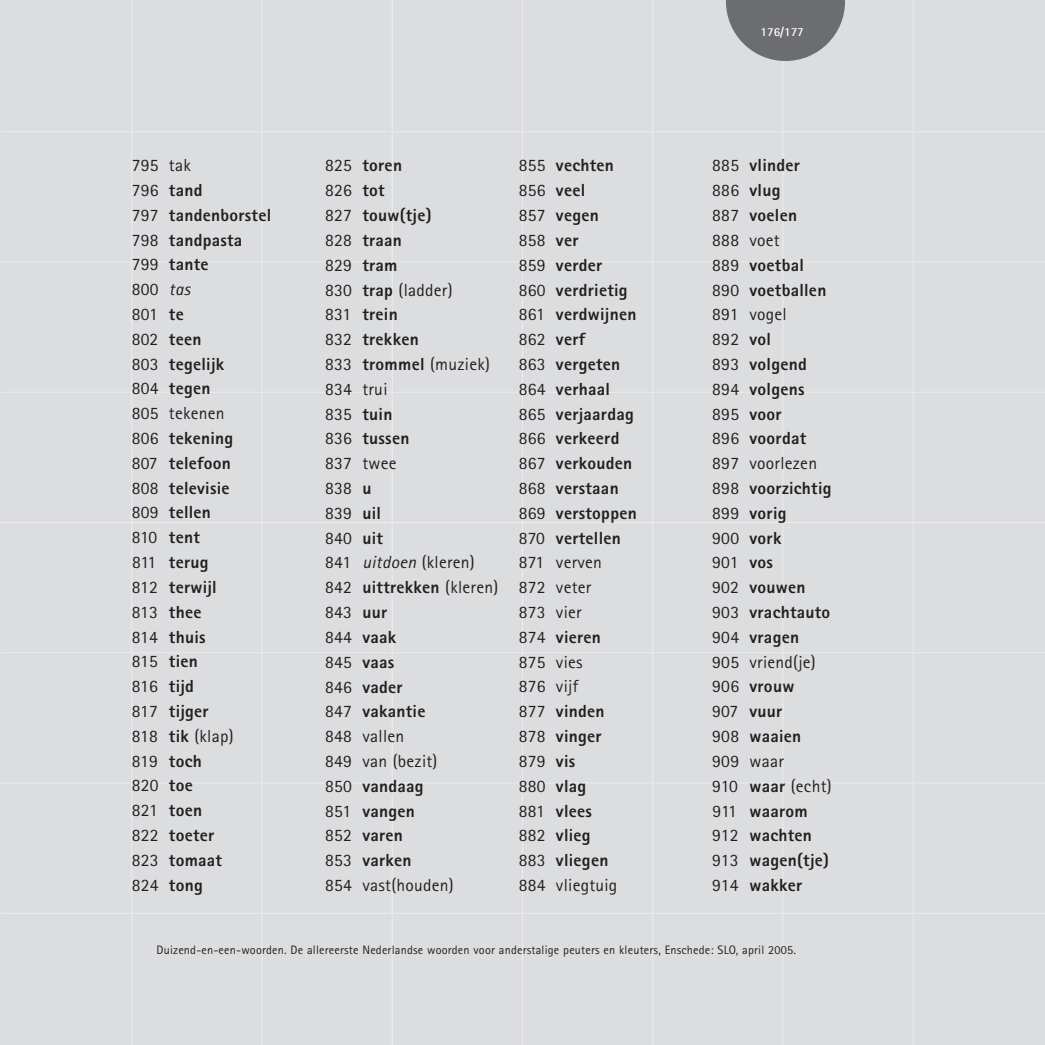
<style>
.page{position:relative;width:1045px;height:1045px;background:#dcdddf}
.page>*{position:absolute;margin:0;border:0;box-sizing:border-box;transform-origin:0 0}
.t1{font:800 17.5px/24.8px "Rotis Sans Serif";letter-spacing:.015em;color:#231f20}
.t2{font:17.5px/24.8px "Rotis Sans Serif";letter-spacing:.015em;color:#231f20}
.t3{font:12.25px "Rotis Sans Serif";letter-spacing:.015em;color:#231f20}
.t4{font:700 12.25px "Rotis Sans Serif";color:#fff}
.s1{font-weight:400}
.s2{font-weight:400;font-style:italic}
.s3{font-weight:800}
.s4{font-style:italic}
</style>
<div class="page">
<hr style="left:131px;top:0;width:1px;height:1045px;background:#ececee">
<hr style="left:261px;top:0;width:1px;height:1045px;background:#ececee">
<hr style="left:392px;top:0;width:1px;height:1045px;background:#ececee">
<hr style="left:522px;top:0;width:1px;height:1045px;background:#ececee">
<hr style="left:652px;top:0;width:1px;height:1045px;background:#ececee">
<hr style="left:782px;top:0;width:1px;height:1045px;background:#ececee">
<hr style="left:913px;top:0;width:1px;height:1045px;background:#ececee">
<hr style="left:1px;top:131px;width:1044px;height:1px;background:#ececee">
<hr style="left:1px;top:261px;width:1044px;height:1px;background:#ececee">
<hr style="left:1px;top:392px;width:1044px;height:1px;background:#ececee">
<hr style="left:1px;top:522px;width:1044px;height:1px;background:#ececee">
<hr style="left:1px;top:652px;width:1044px;height:1px;background:#ececee">
<hr style="left:1px;top:782px;width:1044px;height:1px;background:#ececee">
<hr style="left:1px;top:913px;width:1044px;height:1px;background:#ececee">
<svg style="left:726px;top:0;width:119px;height:61px"></svg>
<p class="t4" style="left:760px;top:24px;width:45px">176/177</p>
<p class="t1" style="left:132px;top:152px;width:141px"><span class="s1">795 tak<br>796</span> tand<br><span class="s1">797</span> tandenborstel<br><span class="s1">798</span> tandpasta<br><span class="s1">799</span> tante<br><span class="s1">800</span> <span class="s2">tas<br></span><span class="s1">801</span> te<br><span class="s1">802</span> teen<br><span class="s1">803</span> tegelijk<br><span class="s1">804</span> tegen<br><span class="s1">805 tekenen<br>806</span> tekening<br><span class="s1">807</span> telefoon<br><span class="s1">808</span> televisie<br><span class="s1">809</span> tellen<br><span class="s1">810</span> tent<br><span class="s1">811</span> terug<br><span class="s1">812</span> terwijl<br><span class="s1">813</span> thee<br><span class="s1">814</span> thuis<br><span class="s1">815</span> tien<br><span class="s1">816</span> tijd<br><span class="s1">817</span> tijger<br><span class="s1">818</span> tik <span class="s1">(klap)<br>819</span> toch<br><span class="s1">820</span> toe<br><span class="s1">821</span> toen<br><span class="s1">822</span> toeter<br><span class="s1">823</span> tomaat<br><span class="s1">824</span> tong</p>
<p class="t2" style="left:325px;top:153px;width:174px">825 <span class="s3">toren<br></span>826 <span class="s3">tot<br></span>827 <span class="s3">touw(tje)<br></span>828 <span class="s3">traan<br></span>829 <span class="s3">tram<br></span>830 <span class="s3">trap</span> (ladder)<br>831 <span class="s3">trein<br></span>832 <span class="s3">trekken<br></span>833 <span class="s3">trommel</span> (muziek)<br>834 trui<br>835 <span class="s3">tuin<br></span>836 <span class="s3">tussen<br></span>837 twee<br>838 <span class="s3">u<br></span>839 <span class="s3">uil<br></span>840 <span class="s3">uit<br></span>841 <span class="s4">uitdoen</span> (kleren)<br>842 <span class="s3">uittrekken</span> (kleren)<br>843 <span class="s3">uur<br></span>844 <span class="s3">vaak<br></span>845 <span class="s3">vaas<br></span>846 <span class="s3">vader<br></span>847 <span class="s3">vakantie<br></span>848 vallen<br>849 van (bezit)<br>850 <span class="s3">vandaag<br></span>851 <span class="s3">vangen<br></span>852 <span class="s3">varen<br></span>853 <span class="s3">varken<br></span>854 vast(houden)</p>
<p class="t1" style="left:519px;top:153px;width:119px"><span class="s1">855</span> vechten<br><span class="s1">856</span> veel<br><span class="s1">857</span> vegen<br><span class="s1">858</span> ver<br><span class="s1">859</span> verder<br><span class="s1">860</span> verdrietig<br><span class="s1">861</span> verdwijnen<br><span class="s1">862</span> verf<br><span class="s1">863</span> vergeten<br><span class="s1">864</span> verhaal<br><span class="s1">865</span> verjaardag<br><span class="s1">866</span> verkeerd<br><span class="s1">867</span> verkouden<br><span class="s1">868</span> verstaan<br><span class="s1">869</span> verstoppen<br><span class="s1">870</span> vertellen<br><span class="s1">871 verven<br>872 veter<br>873 vier<br>874</span> vieren<br><span class="s1">875 vies<br>876 vijf<br>877</span> vinden<br><span class="s1">878</span> vinger<br><span class="s1">879</span> vis<br><span class="s1">880</span> vlag<br><span class="s1">881</span> vlees<br><span class="s1">882</span> vlieg<br><span class="s1">883</span> vliegen<br><span class="s1">884 vliegtuig</span></p>
<p class="t1" style="left:712px;top:153px;width:121px"><span class="s1">885</span> vlinder<br><span class="s1">886</span> vlug<br><span class="s1">887</span> voelen<br><span class="s1">888 voet<br>889</span> voetbal<br><span class="s1">890</span> voetballen<br><span class="s1">891 vogel<br>892</span> vol<br><span class="s1">893</span> volgend<br><span class="s1">894</span> volgens<br><span class="s1">895</span> voor<br><span class="s1">896</span> voordat<br><span class="s1">897 voorlezen<br>898</span> voorzichtig<br><span class="s1">899</span> vorig<br><span class="s1">900</span> vork<br><span class="s1">901</span> vos<br><span class="s1">902</span> vouwen<br><span class="s1">903</span> vrachtauto<br><span class="s1">904</span> vragen<br><span class="s1">905 vriend(je)<br>906</span> vrouw<br><span class="s1">907</span> vuur<br><span class="s1">908</span> waaien<br><span class="s1">909 waar<br>910</span> waar <span class="s1">(echt)<br>911</span> waarom<br><span class="s1">912</span> wachten<br><span class="s1">913</span> wagen(tje)<br><span class="s1">914</span> wakker</p>
<p class="t3" style="left:156px;top:942px;width:641px">Duizend-en-een-woorden. De allereerste Nederlandse woorden voor anderstalige peuters en kleuters, Enschede: SLO, april 2005.</p>
</div>
